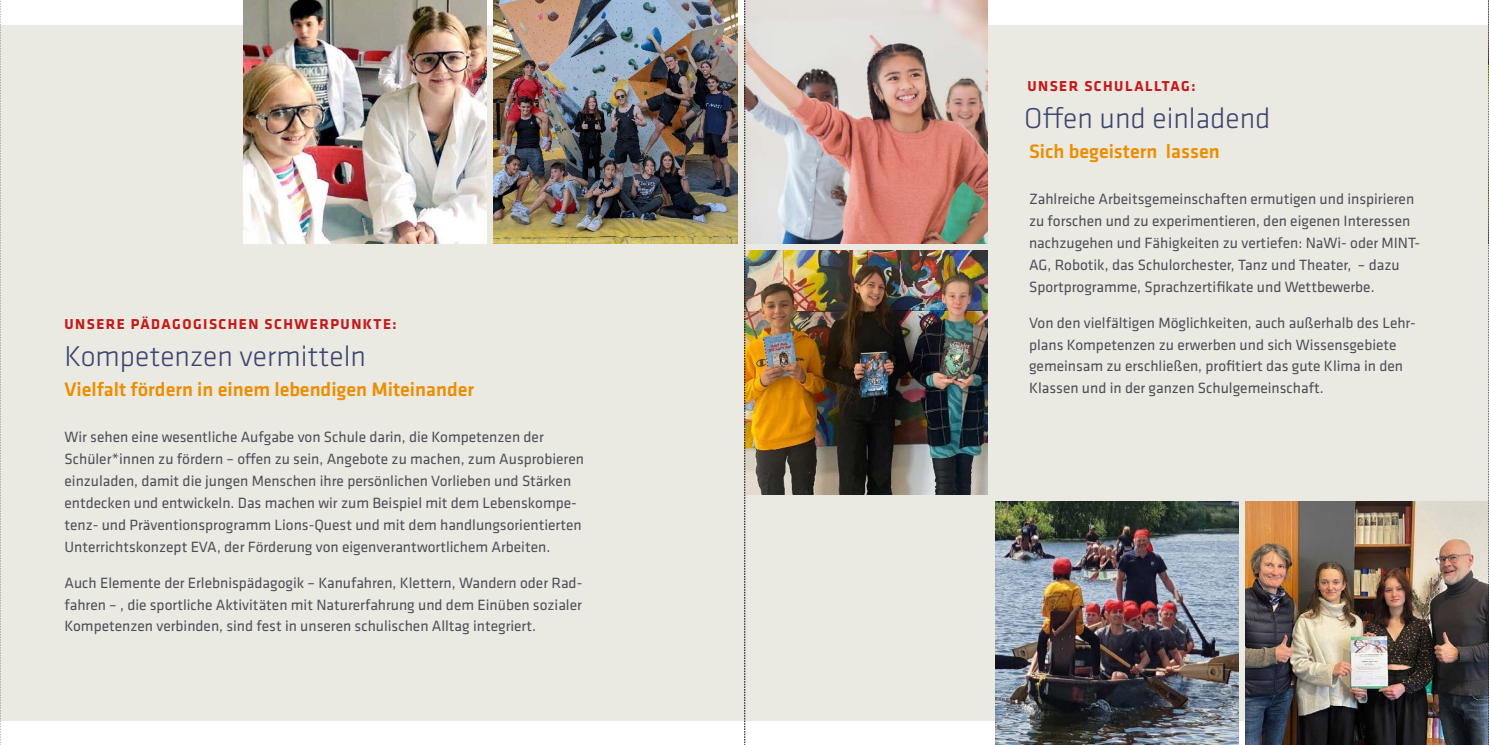
<style>
.page{position:relative;width:1489px;height:745px;background:#fff}
.page>*{position:absolute;margin:0;border:0;box-sizing:border-box;transform-origin:0 0}
.headline_17_klavika{font:300 29.75px "Klavika Basic";color:#3e4471}
.subline_11_5_klavika{font:500 20.12px "Klavika Basic";color:#ec8e00}
.copy_klavika_9{font:15.4px/21.9px "Klavika Basic";color:#4e4e59}
.unser{font:700 14.88px "Klavika Basic";letter-spacing:.1em;color:#c51a1b}
</style>
<div class="page">
<div style="left:0;top:25px;width:1487px;height:694px;background:#eae9e2"></div>
<img style="left:494px;top:0;width:243px;height:243px">
<img style="left:745px;top:0;width:242px;height:243px">
<img style="left:1245px;top:501px;width:243px;height:243px">
<img style="left:995px;top:501px;width:243px;height:243px">
<img style="left:745px;top:251px;width:242px;height:243px">
<img style="left:243px;top:0;width:243px;height:243px">
<svg style="left:1488px;top:0;width:1px;height:744px"></svg>
<svg style="left:744px;top:0;width:1px;height:744px"></svg>
<svg style="left:0;top:0;width:1px;height:743px"></svg>
<p class="unser" style="left:64px;top:313px;width:333px">UNSERE PÄDAGOGISCHEN SCHWERPUNKTE:</p>
<p class="headline_17_klavika" style="left:64px;top:338px;width:303px">Kompetenzen vermitteln</p>
<p class="subline_11_5_klavika" style="left:64px;top:375px;width:411px">Vielfalt fördern in einem lebendigen Miteinander</p>
<p class="copy_klavika_9" style="left:64px;top:425px;width:521px">Wir sehen eine wesentliche Aufgabe von Schule darin, die Kompetenzen der Schüler*innen zu fördern – offen zu sein, Angebote zu machen, zum Ausprobieren einzuladen, damit die jungen Menschen ihre persönlichen Vorlieben und Stärken entdecken und entwickeln. Das machen wir zum Beispiel mit dem Lebenskompe&shy;tenz- und Präventionsprogramm Lions-Quest und mit dem handlungsorientierten Unterrichtskonzept EVA, der Förderung von eigenverantwortlichem Arbeiten.</p>
<p class="copy_klavika_9" style="left:64px;top:570px;width:519px;text-align:justify">Auch Elemente der Erlebnispädagogik – Kanufahren, Klettern, Wandern oder Rad&shy;fahren – , die sportliche Aktivitäten mit Naturerfahrung und dem Einüben sozialer Kompetenzen verbinden, sind fest in unseren schulischen Alltag integriert.</p>
<p class="unser" style="left:1027px;top:75px;width:170px">UNSER SCHULALLTAG:</p>
<p class="headline_17_klavika" style="left:1024px;top:100px;width:248px">Offen und einladend</p>
<p class="subline_11_5_klavika" style="left:1029px;top:137px;width:192px">Sich begeistern lassen</p>
<p class="copy_klavika_9" style="left:1029px;top:187px;width:387px">Zahlreiche Arbeitsgemeinschaften ermutigen und inspirieren</p>
<p class="copy_klavika_9" style="left:1029px;top:209px;width:392px">zu forschen und zu experimentieren, den eigenen Interessen nachzugehen und Fähigkeiten zu vertiefen: NaWi- oder MINT-AG, Robotik, das Schulorchester, Tanz und Theater, – dazu Sportprogramme, Sprachzertifikate und Wettbewerbe.</p>
<p class="copy_klavika_9" style="left:1029px;top:311px;width:388px">Von den vielfältigen Möglichkeiten, auch außerhalb des Lehr&shy;plans Kompetenzen zu erwerben und sich Wissensgebiete gemeinsam zu erschließen, profitiert das gute Klima in den Klassen und in der ganzen Schulgemeinschaft.</p>
</div>
